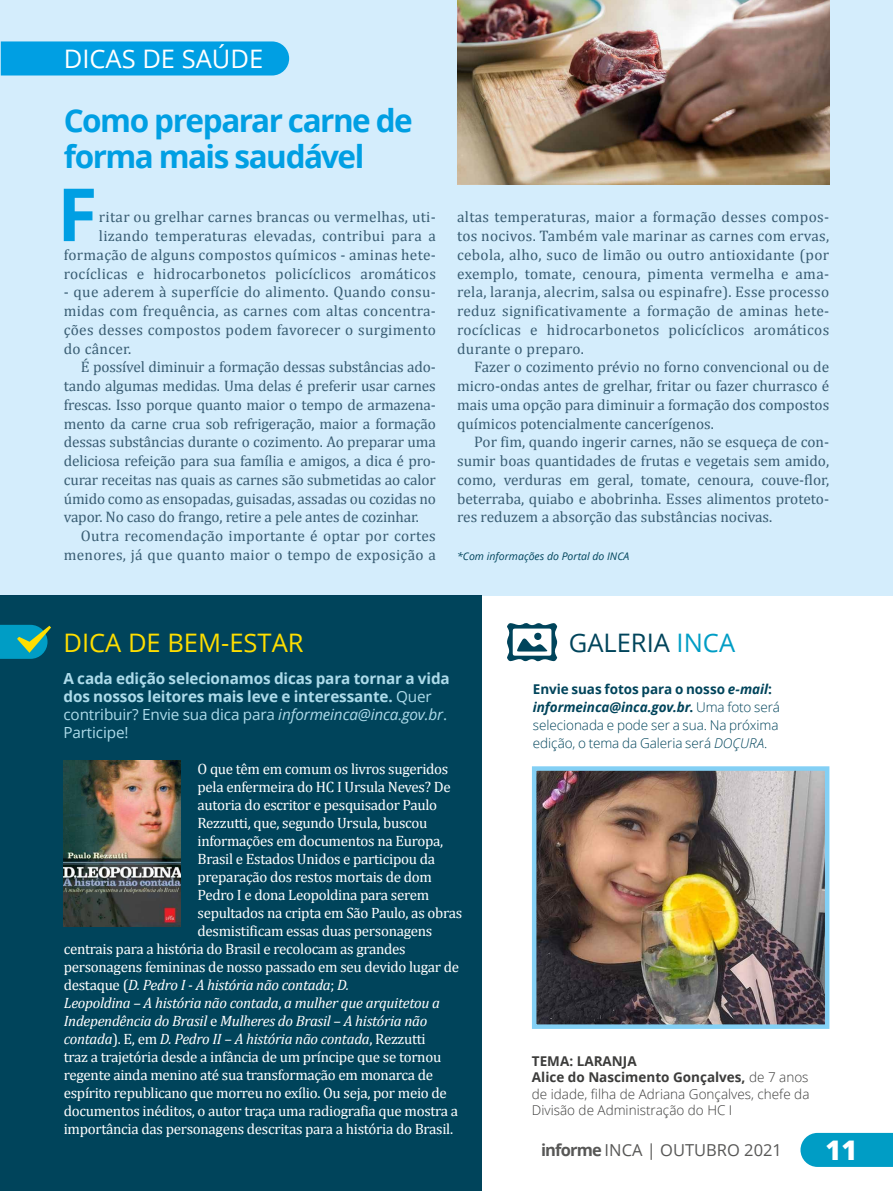
<style>
.page{position:relative;width:893px;height:1191px;background:#fff}
.page>*{position:absolute;margin:0;border:0;box-sizing:border-box;transform-origin:0 0}
.t1{font:700 73.35px "Open Sans";color:#009fe3}
.t2{font:700 31.5px/36px "Open Sans";letter-spacing:-.045em;color:#009fe3}
.t3{font:800 27px "Open Sans";color:#fff}
.t4{font:25.5px "Open Sans";color:#ffde00}
.t5{font:25.5px "Open Sans";color:#fff}
.t6{font:25.5px "Open Sans";color:#00445b}
.t7{font:16.5px "Open Sans";color:#575756}
.t8{font:15.3px/18.8px "Cambria";letter-spacing:.02em;color:#395d73;text-align:justify}
.t9{font:700 15.3px/18px "Open Sans";letter-spacing:-.01em;color:#addbea}
.t10{font:15px "Cambria";letter-spacing:-.02em;color:#fff}
.t11{font:italic 15px "Cambria";letter-spacing:-.02em;color:#fff}
.t12{font:300 13.5px/18px "Open Sans";letter-spacing:-.005em;color:#00445b}
.t13{font:300 13.5px/16.5px "Open Sans";color:#3c3c3b}
.t14{font:italic 10.5px "Open Sans";color:#00445b}
.s1{color:#009dc5}
.s2{font-weight:700}
.s3{font-weight:700;font-style:italic}
.s4{font-style:italic}
.s5{font-weight:400}
.s6{font-weight:400;font-style:italic}
.s7{font-style:normal}
</style>
<div class="page">
<div style="left:0;top:0;width:893px;height:596px;background:#d4edfc"></div>
<div style="left:1px;top:41px;width:288px;height:34px;background:#009fe3"></div>
<div style="left:0;top:595px;width:482px;height:596px;background:#00445b"></div>
<img style="left:537px;top:771px;width:287px;height:253px">
<div style="left:532px;top:766px;width:297px;height:263px;border:4px solid #83d0f5"></div>
<svg style="left:0;top:625px;width:51px;height:34px;background:#229a9c"></svg>
<svg style="left:507px;top:623px;width:50px;height:39px"></svg>
<div style="left:534px;top:633px;width:7px;height:7px;background:#00445b;border-radius:50%"></div>
<img style="left:457px;top:0;width:372px;height:185px">
<img style="left:64px;top:760px;width:117px;height:166px">
<svg style="left:800px;top:1132px;width:93px;height:34px;background:#11a3c8"></svg>
<h3 class="t5" style="left:64px;top:42px;width:201px">DICAS DE SAÚDE</h3>
<h2 class="t2" style="left:64px;top:101px;width:351px">Como preparar carne de forma mais saudável</h2>
<h1 class="t1" style="left:57px;top:163px;width:42px">F</h1>
<p class="t8" style="left:64px;top:208px;width:374px;text-align:right">ritar ou grelhar carnes brancas ou vermelhas, uti&shy;lizando temperaturas elevadas, contribui para a formação de alguns compostos químicos - aminas hete&shy;rocíclicas e hidrocarbonetos policíclicos aromáticos</p>
<p class="t8" style="left:64px;top:283px;width:374px">- que aderem à superfície do alimento. Quando consu&shy;midas com frequência, as carnes com altas concentra&shy;ções desses compostos podem favorecer o surgimento do câncer.</p>
<p class="t8" style="left:64px;top:358px;width:374px;text-indent:17px">É possível diminuir a formação dessas substâncias ado&shy;tando algumas medidas. Uma delas é preferir usar carnes frescas. Isso porque quanto maior o tempo de armazena&shy;mento da carne crua sob refrigeração, maior a formação dessas substâncias durante o cozimento. Ao preparar uma deliciosa refeição para sua família e amigos, a dica é pro&shy;curar receitas nas quais as carnes são submetidas ao calor úmido como as ensopadas, guisadas, assadas ou cozidas no vapor. No caso do frango, retire a pele antes de cozinhar.</p>
<p class="t8" style="left:64px;top:526px;width:374px;text-align:right">Outra recomendação importante é optar por cortes menores, já que quanto maior o tempo de exposição a</p>
<p class="t8" style="left:457px;top:208px;width:374px">altas temperaturas, maior a formação desses compos&shy;tos nocivos. Também vale marinar as carnes com ervas, cebola, alho, suco de limão ou outro antioxidante (por exemplo, tomate, cenoura, pimenta vermelha e ama&shy;rela, laranja, alecrim, salsa ou espinafre). Esse processo reduz significativamente a formação de aminas hete&shy;rocíclicas e hidrocarbonetos policíclicos aromáticos durante o preparo.</p>
<p class="t8" style="left:457px;top:358px;width:374px;text-indent:17px">Fazer o cozimento prévio no forno convencional ou de micro-ondas antes de grelhar, fritar ou fazer churrasco é mais uma opção para diminuir a formação dos compostos químicos potencialmente cancerígenos.</p>
<p class="t8" style="left:457px;top:433px;width:374px;text-indent:17px">Por fim, quando ingerir carnes, não se esqueça de con&shy;sumir boas quantidades de frutas e vegetais sem amido, como, verduras em geral, tomate, cenoura, couve-flor, beterraba, quiabo e abobrinha. Esses alimentos proteto&shy;res reduzem a absorção das substâncias nocivas.</p>
<p class="t14" style="left:457px;top:549px;width:174px">*Com informações do Portal do INCA</p>
<h3 class="t4" style="left:63px;top:625px;width:242px">DICA DE BEM-ESTAR</h3>
<h3 class="t6" style="left:569px;top:625px;width:168px">GALERIA <span class="s1">INCA</span></h3>
<p class="t12" style="left:533px;top:679px;width:249px"><span class="s2">Envie suas fotos para o nosso</span> <span class="s3">e-mail</span><span class="s2">: </span><span class="s3">informeinca@inca.gov.br</span><span class="s2">.</span> Uma foto será selecionada e pode ser a sua. Na próxima edição, o tema da Galeria será <span class="s4">DOÇURA</span>.</p>
<p class="t9" style="left:63px;top:669px;width:388px">A cada edição selecionamos dicas para tornar a vida dos nossos leitores mais leve e interessante. <span class="s5">Quer contribuir? Envie sua dica para</span> <span class="s6">informeinca@inca.gov.br</span><span class="s5">.<br>Participe!</span></p>
<p class="t10" style="left:198px;top:759px;width:252px">O que têm em comum os livros sugeridos</p>
<p class="t10" style="left:198px;top:777px;width:255px">pela enfermeira do HC I Ursula Neves? De</p>
<p class="t10" style="left:198px;top:795px;width:241px">autoria do escritor e pesquisador Paulo</p>
<p class="t10" style="left:198px;top:813px;width:231px">Rezzutti, que, segundo Ursula, buscou</p>
<p class="t10" style="left:198px;top:831px;width:247px">informações em documentos na Europa,</p>
<p class="t10" style="left:198px;top:849px;width:239px">Brasil e Estados Unidos e participou da</p>
<p class="t10" style="left:198px;top:867px;width:236px">preparação dos restos mortais de dom</p>
<p class="t10" style="left:198px;top:885px;width:233px">Pedro I e dona Leopoldina para serem</p>
<p class="t10" style="left:198px;top:903px;width:266px">sepultados na cripta em São Paulo, as obras</p>
<p class="t10" style="left:198px;top:921px;width:236px">desmistificam essas duas personagens</p>
<p class="t10" style="left:64px;top:939px;width:343px">centrais para a história do Brasil e recolocam as grandes</p>
<p class="t10" style="left:64px;top:957px;width:397px">personagens femininas de nosso passado em seu devido lugar de</p>
<p class="t11" style="left:64px;top:974px;width:287px"><span class="s7">destaque (</span>D. Pedro I - A história não contada<span class="s7">;</span> D.</p>
<p class="t11" style="left:64px;top:992px;width:378px">Leopoldina – A história não contada<span class="s7">,</span> a mulher que arquitetou a</p>
<p class="t11" style="left:64px;top:1010px;width:365px">Independência do Brasil <span class="s7">e</span> Mulheres do Brasil – A história não</p>
<p class="t11" style="left:64px;top:1028px;width:363px">contada<span class="s7">). E, em</span> D. Pedro II – A história não contada<span class="s7">, Rezzutti</span></p>
<p class="t10" style="left:64px;top:1047px;width:379px">traz a trajetória desde a infância de um príncipe que se tornou</p>
<p class="t10" style="left:64px;top:1065px;width:371px">regente ainda menino até sua transformação em monarca de</p>
<p class="t10" style="left:64px;top:1083px;width:385px">espírito republicano que morreu no exílio. Ou seja, por meio de</p>
<p class="t10" style="left:64px;top:1101px;width:396px">documentos inéditos, o autor traça uma radiografia que mostra a</p>
<p class="t10" style="left:64px;top:1119px;width:391px">importância das personagens descritas para a história do Brasil.</p>
<p class="t13" style="left:532px;top:1052px;width:279px"><span class="s2">TEMA: LARANJA<br>Alice do Nascimento Gonçalves,</span> de 7 anos de idade, filha de Adriana Gonçalves, chefe da Divisão de Administração do HC I</p>
<p class="t7" style="left:541px;top:1138px;width:242px"><span class="s2">informe</span> INCA | OUTUBRO 2021</p>
<h3 class="t3" style="left:825px;top:1129px;width:33px">11</h3>
</div>
